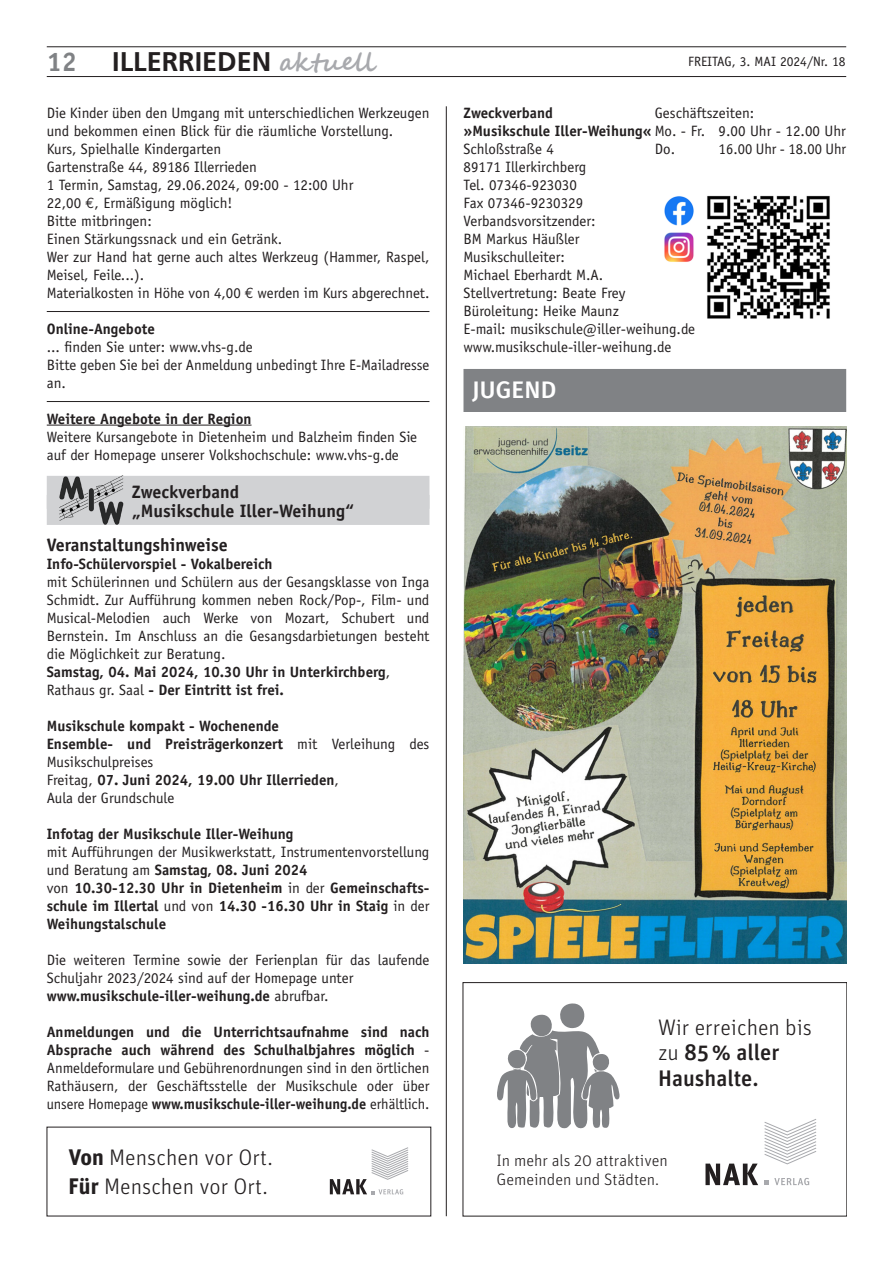
<style>
.page{position:relative;width:893px;height:1263px;background:#fff}
.page>*{position:absolute;margin:0;border:0;box-sizing:border-box;transform-origin:0 0}
.t1{font:700 27px "Frutiger";color:#231f20}
.t2{font:700 27px "Officina Sans";color:#808285}
.t3{font:500 24px "Fira Sans";letter-spacing:.01em;color:#fff}
.t4{font:300 22.5px/28.5px "Unit Pro";color:#231f20}
.t5{font:500 22.5px/25.5px "Unit Pro";color:#231f20}
.t6{font:700 18px/19.5px "Officina Sans";color:#231f20}
.t7{font:300 16.5px/19.5px "Unit Pro";color:#231f20}
.t8{font:15px/18px "Officina Sans";color:#231f20}
.t9{font:700 15px/18px "Officina Sans";color:#231f20}
.t10{font:13.5px "Officina Sans";color:#231f20}
.s1{font-family:"Segoe Script";font-size:25.5px;color:#a8a9ad}
.s2{font-family:"Euro Mono"}
.s3{font-weight:700}
.s4{font-weight:400}
.s5{font-weight:300}
</style>
<div class="page">
<hr style="left:47px;top:76px;width:799px;height:1px;background:#231f20">
<hr style="left:47px;top:47px;width:799px;height:1px;background:#231f20">
<hr style="left:446px;top:106px;width:1px;height:1110px;background:#231f20">
<hr style="left:47px;top:311px;width:382px;height:1px;background:#231f20">
<hr style="left:47px;top:401px;width:382px;height:1px;background:#231f20">
<hr style="left:47px;top:425px;width:205px;height:1px;background:#231f20">
<div style="left:47px;top:476px;width:382px;height:33px;background:#d1d2d4"></div>
<div style="left:47px;top:495px;width:382px;height:30px;background:#d1d2d4"></div>
<img style="left:60px;top:476px;width:63px;height:49px">
<img style="left:707px;top:195px;width:123px;height:124px">
<img style="left:664px;top:196px;width:30px;height:30px">
<img style="left:664px;top:232px;width:30px;height:30px">
<div style="left:463px;top:369px;width:383px;height:43px;background:#808285"></div>
<img style="left:463px;top:426px;width:383px;height:537px">
<svg style="left:330px;top:1147px;width:79px;height:47px"></svg>
<svg style="left:764px;top:1119px;width:53px;height:45px"></svg>
<svg style="left:705px;top:1163px;width:53px;height:22px"></svg>
<svg style="left:765px;top:1178px;width:44px;height:7px"></svg>
<svg style="left:497px;top:1003px;width:123px;height:126px"></svg>
<div style="left:463px;top:982px;width:384px;height:234px;border:1px solid #231f20"></div>
<h1 class="t1" style="left:112px;top:46px;width:264px">ILLERRIEDEN <span class="s1">aktuell</span></h1>
<p class="t8" style="left:47px;top:104px;width:384px">Die Kinder üben den Umgang mit unterschiedlichen Werkzeugen und bekommen einen Blick für die räumliche Vorstellung.<br>Kurs, Spielhalle Kindergarten<br>Gartenstraße 44, 89186 Illerrieden<br>1 Termin, Samstag, 29.06.2024, 09:00 - 12:00 Uhr<br>22,00 <span class="s2">€</span>, Ermäßigung möglich!<br>Bitte mitbringen:<br>Einen Stärkungssnack und ein Getränk.<br>Wer zur Hand hat gerne auch altes Werkzeug (Hammer, Raspel, Meisel, Feile...).<br>Materialkosten in Höhe von 4,00 <span class="s2">€</span> werden im Kurs abgerechnet.</p>
<p class="t9" style="left:47px;top:319px;width:110px">Online-Angebote</p>
<p class="t8" style="left:47px;top:338px;width:384px">... finden Sie unter: www.vhs-g.de<br>Bitte geben Sie bei der Anmeldung unbedingt Ihre E-Mailadresse an.</p>
<p class="t9" style="left:47px;top:409px;width:206px">Weitere Angebote in der Region</p>
<p class="t8" style="left:47px;top:428px;width:372px">Weitere Kursangebote in Dietenheim und Balzheim finden Sie auf der Homepage unserer Volkshochschule: www.vhs-g.de</p>
<p class="t6" style="left:132px;top:481px;width:224px">Zweckverband<br>„Musikschule Iller-Weihung“</p>
<p class="t6" style="left:47px;top:535px;width:183px">Veranstaltungshinweise</p>
<p class="t9" style="left:47px;top:555px;width:227px">Info-Schülervorspiel - Vokalbereich</p>
<p class="t8" style="left:47px;top:573px;width:384px">mit Schülerinnen und Schülern aus der Gesangsklasse von Inga Schmidt. Zur Aufführung kommen neben Rock/Pop-, Film- und Musical-Melodien auch Werke von Mozart, Schubert und Bernstein. Im Anschluss an die Gesangsdarbietungen besteht die Möglichkeit zur Beratung.<br><span class="s3">Samstag, 04. Mai 2024, 10.30 Uhr in Unterkirchberg</span>, Rathaus gr. Saal <span class="s3">- Der Eintritt ist frei.</span></p>
<p class="t9" style="left:47px;top:717px;width:384px">Musikschule kompakt - Wochenende<br>Ensemble- und Preisträgerkonzert <span class="s4">mit Verleihung des Musikschulpreises<br>Freitag,</span> 07. Juni 2024, 19.00 Uhr Illerrieden<span class="s4">,<br>Aula der Grundschule</span></p>
<p class="t9" style="left:47px;top:825px;width:248px">Infotag der Musikschule Iller-Weihung</p>
<p class="t9" style="left:47px;top:843px;width:384px"><span class="s4">mit Aufführungen der Musikwerkstatt, Instrumentenvorstellung und Beratung am</span> Samstag, 08. Juni 2024<br><span class="s4">von</span> 10.30-12.30 Uhr in Dietenheim <span class="s4">in der</span> Gemeinschafts&shy;schule im Illertal <span class="s4">und von</span> 14.30 -16.30 Uhr in Staig <span class="s4">in der </span>Weihungstalschule</p>
<p class="t8" style="left:47px;top:951px;width:384px">Die weiteren Termine sowie der Ferienplan für das laufende<br>Schuljahr 2023/2024 sind auf der Homepage unter <span class="s3">www.musikschule-iller-weihung.de</span> abrufbar.</p>
<p class="t8" style="left:47px;top:1023px;width:384px;text-align:justify"><span class="s3">Anmeldungen und die Unterrichtsaufnahme sind nach Absprache auch während des Schulhalbjahres möglich</span> - Anmeldeformulare und Gebührenordnungen sind in den örtlichen Rathäusern, der Geschäftsstelle der Musikschule oder über unsere Homepage <span class="s3">www.musikschule-iller-weihung.de</span> erhältlich.</p>
<h1 class="t2" style="left:47px;top:45px;width:32px">12</h1>
<p class="t10" style="left:688px;top:53px;width:159px">FREITAG, 3. MAI 2024/Nr. 18</p>
<p class="t8" style="left:463px;top:104px;width:384px;text-indent:191px">Geschäftszeiten:<br><span class="s3">»Musikschule Iller-Weihung«</span> Mo. - Fr. 9.00 Uhr - 12.00 Uhr<br>Schloßstraße 4</p>
<p class="t9" style="left:463px;top:104px;width:91px">Zweckverband</p>
<p class="t8" style="left:655px;top:140px;width:22px">Do.</p>
<p class="t8" style="left:719px;top:140px;width:129px">16.00 Uhr - 18.00 Uhr</p>
<p class="t8" style="left:463px;top:158px;width:233px">89171 Illerkirchberg<br>Tel. 07346-923030<br>Fax 07346-9230329<br>Verbandsvorsitzender:<br>BM Markus Häußler<br>Musikschulleiter:<br>Michael Eberhardt M.A.<br>Stellvertretung: Beate Frey<br>Büroleitung: Heike Maunz<br>E-mail: musikschule@iller-weihung.de www.musikschule-iller-weihung.de</p>
<h2 class="t3" style="left:472px;top:370px;width:86px">JUGEND</h2>
<h3 class="t5" style="left:658px;top:1013px;width:155px"><span class="s5">Wir erreichen bis zu</span> 85 % aller<br>Haushalte.</h3>
<h3 class="t4" style="left:68px;top:1143px;width:206px"><span class="s3">Von</span> Menschen vor Ort.<br><span class="s3">Für</span> Menschen vor Ort.</h3>
<p class="t7" style="left:496px;top:1150px;width:173px">In mehr als 20 attraktiven<br>Gemeinden und Städten.</p>
</div>
